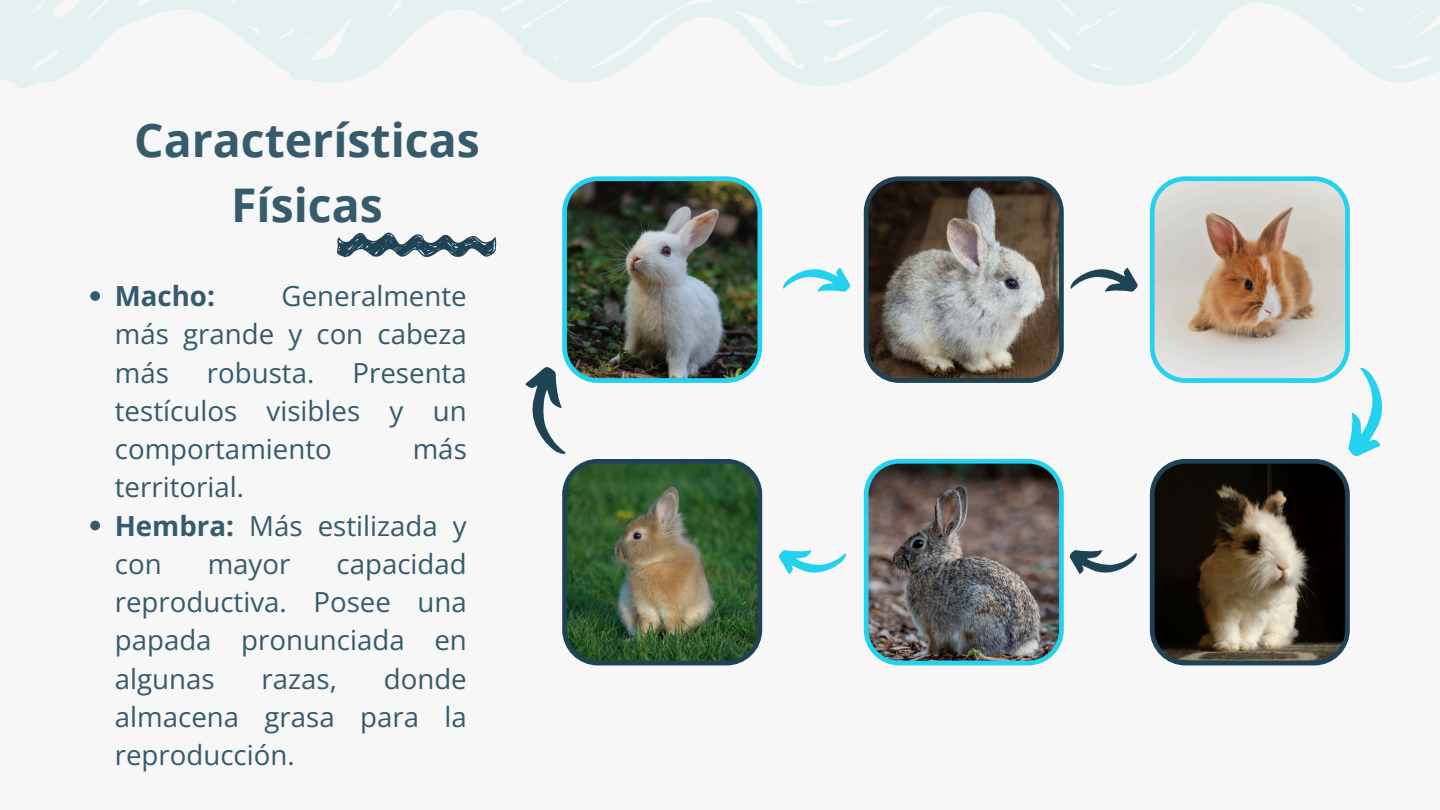
<style>
.page{position:relative;width:1440px;height:810px;background:#f7f7f7}
.page>*{position:absolute;margin:0;border:0;box-sizing:border-box;transform-origin:0 0}
.t1{font:700 46.4px/64.5px "Open Sans";color:#365b6d;text-align:center}
.t2{font:27.7px/38.2px "Open Sans";color:#365b6d;text-align:justify}
.t3{font:700 27.7px "Open Sans";color:#365b6d}
.s1{font-weight:700}
</style>
<div class="page">
<svg style="left:864px;top:176px;width:200px;height:207px;background:#6f6b65"></svg>
<svg style="left:864px;top:459px;width:200px;height:206px;background:#616867"></svg>
<svg style="left:783px;top:268px;width:67px;height:24px"></svg>
<svg style="left:1070px;top:268px;width:68px;height:24px"></svg>
<svg style="left:779px;top:550px;width:67px;height:24px"></svg>
<svg style="left:1070px;top:550px;width:67px;height:24px"></svg>
<svg style="left:1150px;top:176px;width:232px;height:489px"></svg>
<img style="left:525px;top:176px;width:237px;height:489px">
<svg style="left:337px;top:232px;width:159px;height:26px"></svg>
<svg style="left:0;top:0;width:1440px;height:89px;fill:#e5f1f1"></svg>
<svg style="left:90px;top:291px;width:10px;height:10px"></svg>
<svg style="left:90px;top:521px;width:10px;height:9px"></svg>
<p class="t1" style="left:134px;top:107px;width:347px">Características<br>Físicas</p>
<p class="t2" style="left:115px;top:276px;width:354px;text-indent:167px">Generalmente más grande y con cabeza más</p>
<p class="t3" style="left:115px;top:277px;width:102px">Macho:</p>
<p class="t2" style="left:207px;top:353px;width:109px">robusta.</p>
<p class="t2" style="left:115px;top:353px;width:354px;text-indent:238px">Presenta testículos visibles y un comportamiento</p>
<p class="t2" style="left:413px;top:429px;width:56px">más</p>
<p class="t2" style="left:115px;top:468px;width:131px">territorial.</p>
<p class="t2" style="left:115px;top:506px;width:354px"><span class="s1">Hembra:</span> Más estilizada y con</p>
<p class="t2" style="left:115px;top:544px;width:354px;text-indent:222px">capacidad reproductiva. Posee una papada pronunciada en algunas</p>
<p class="t2" style="left:208px;top:544px;width:84px">mayor</p>
<p class="t2" style="left:115px;top:659px;width:354px;text-indent:269px">donde almacena grasa para la reproducción.</p>
<p class="t2" style="left:262px;top:659px;width:77px">razas,</p>
</div>
